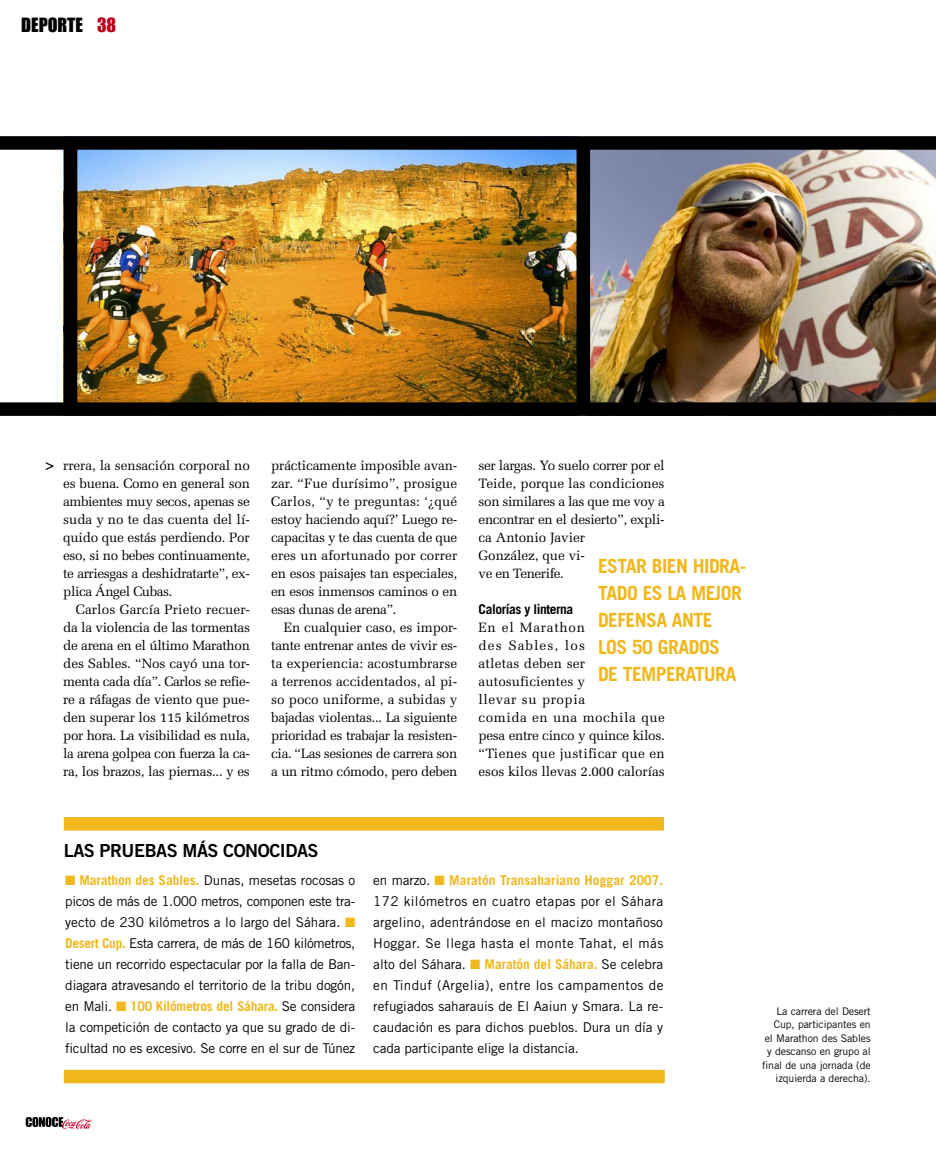
<style>
.page{position:relative;width:936px;height:1149px;background:#fff}
.page>*{position:absolute;margin:0;border:0;box-sizing:border-box;transform-origin:0 0}
.t1{font:700 19.5px/27px "Trade Gothic LT Std";letter-spacing:-.03em;color:#f0b81d}
.t2{font:18px "Trade Gothic LT Std Bd 2";letter-spacing:-.025em;color:#000}
.t3{font:18px "Impact";color:#000}
.ladillo{font:700 15px "Melior";color:#000}
.t4{font:13.5px/18px "Melior";letter-spacing:-.025em;color:#000;text-align:justify}
.t5{font:13.5px/21px "Trade Gothic LT Std";letter-spacing:-.01em;color:#000;text-align:justify}
.t6{font:13.5px/18px "Melior";letter-spacing:.015em;color:#000}
.t7{font:700 13.5px "Trade Gothic LT Std";letter-spacing:-.03em;color:#000}
.t8{font:10.5px/13.5px "Trade Gothic LT Std";letter-spacing:-.01em;color:#000;text-align:right}
.s1{color:#b9001d}
.s2{color:#f0b81d}
.s3{font-weight:700;color:#f0b81d}
</style>
<div class="page">
<img style="left:590px;top:150px;width:345px;height:252px">
<div style="left:64px;top:816px;width:600px;height:14px;background:#f0b81d"></div>
<div style="left:64px;top:1069px;width:600px;height:13px;background:#f0b81d"></div>
<img style="left:77px;top:150px;width:499px;height:252px">
<div style="left:0;top:136px;width:935px;height:14px;background:#000"></div>
<div style="left:0;top:402px;width:935px;height:14px;background:#000"></div>
<div style="left:576px;top:140px;width:14px;height:263px;background:#000"></div>
<div style="left:64px;top:140px;width:13px;height:263px;background:#000"></div>
<svg style="left:26px;top:1117px;width:66px;height:11px"></svg>
<p class="t3" style="left:21px;top:14px;width:96px">DEPORTE <span class="s1">38</span></p>
<p class="ladillo" style="left:45px;top:455px;width:11px">&gt;</p>
<p class="t4" style="left:63px;top:456px;width:188px">rrera, la sensación corporal no es buena. Como en general son ambientes muy secos, apenas se suda y no te das cuenta del lí&shy;quido que estás perdiendo. Por eso, si no bebes continuamente, te arriesgas a deshidratarte”, ex&shy;plica Ángel Cubas.</p>
<p class="t4" style="left:63px;top:600px;width:188px;text-indent:13px">Carlos García Prieto recuer&shy;da la violencia de las tormentas de arena en el último Marathon des Sables. “Nos cayó una tor&shy;menta cada día”. Carlos se refie&shy;re a ráfagas de viento que pue&shy;den superar los 115 kilómetros por hora. La visibilidad es nula, la arena golpea con fuerza la ca&shy;ra, los brazos, las piernas... y es</p>
<p class="t4" style="left:271px;top:456px;width:188px">prácticamente imposible avan&shy;zar. “Fue durísimo”, prosigue Carlos, “y te preguntas: ‘¿qué estoy haciendo aquí?’ Luego re&shy;capacitas y te das cuenta de que eres un afortunado por correr en esos paisajes tan especiales, en esos inmensos caminos o en esas dunas de arena”.</p>
<p class="t4" style="left:271px;top:618px;width:188px;text-indent:13px">En cualquier caso, es impor&shy;tante entrenar antes de vivir es&shy;ta experiencia: acostumbrarse a terrenos accidentados, al pi&shy;so poco uniforme, a subidas y bajadas violentas... La siguiente prioridad es trabajar la resisten&shy;cia. “Las sesiones de carrera son a un ritmo cómodo, pero deben</p>
<p class="t4" style="left:478px;top:456px;width:188px;text-align:left">ser largas. Yo suelo correr por el<br>Teide, porque las condiciones son similares a las que me voy a encontrar en el desierto”, expli&shy;ca Antonio Javier<br>González, que vi-<br>ve en Tenerife.</p>
<p class="t7" style="left:478px;top:600px;width:96px">Calorías y linterna</p>
<p class="t6" style="left:478px;top:618px;width:188px">En el Marathon<br>des Sables, los<br>atletas deben ser autosuficientes y<br>llevar su propia<br>comida en una mochila que pesa entre cinco y quince kilos. “Tienes que justificar que en esos kilos llevas 2.000 calorías</p>
<p class="t1" style="left:598px;top:552px;width:150px">ESTAR BIEN HIDRA-<br>TADO ES LA MEJOR<br>DEFENSA ANTE<br>LOS 50 GRADOS<br>DE TEMPERATURA</p>
<p class="t2" style="left:64px;top:839px;width:256px">LAS PRUEBAS MÁS CONOCIDAS</p>
<p class="t5" style="left:65px;top:869px;width:291px"><span class="s2">■</span> <span class="s3">Marathon des Sables.</span> Dunas, mesetas rocosas o picos de más de 1.000 metros, componen este tra&shy;yecto de 230 kilómetros a lo largo del Sáhara. <span class="s2">■ </span><span class="s3">Desert Cup.</span> Esta carrera, de más de 160 kilómetros, tiene un recorrido espectacular por la falla de Ban&shy;diagara atravesando el territorio de la tribu dogón, en Mali. <span class="s2">■</span> <span class="s3">100 Kilómetros del Sáhara.</span> Se considera la competición de contacto ya que su grado de di&shy;ficultad no es excesivo. Se corre en el sur de Túnez</p>
<p class="t5" style="left:373px;top:869px;width:291px">en marzo. <span class="s2">■</span> <span class="s3">Maratón Transahariano Hoggar 2007.<br></span>172 kilómetros en cuatro etapas por el Sáhara argelino, adentrándose en el macizo montañoso Hoggar. Se llega hasta el monte Tahat, el más alto del Sáhara. <span class="s2">■</span> <span class="s3">Maratón del Sáhara.</span> Se celebra en Tinduf (Argelia), entre los campamentos de refugiados saharauis de El Aaiun y Smara. La re&shy;caudación es para dichos pueblos. Dura un día y cada participante elige la distancia.</p>
<p class="t8" style="left:762px;top:1003px;width:110px">La carrera del Desert<br>Cup, participantes en<br>el Marathon des Sables y descanso en grupo al final de una jornada (de izquierda a derecha).</p>
</div>
